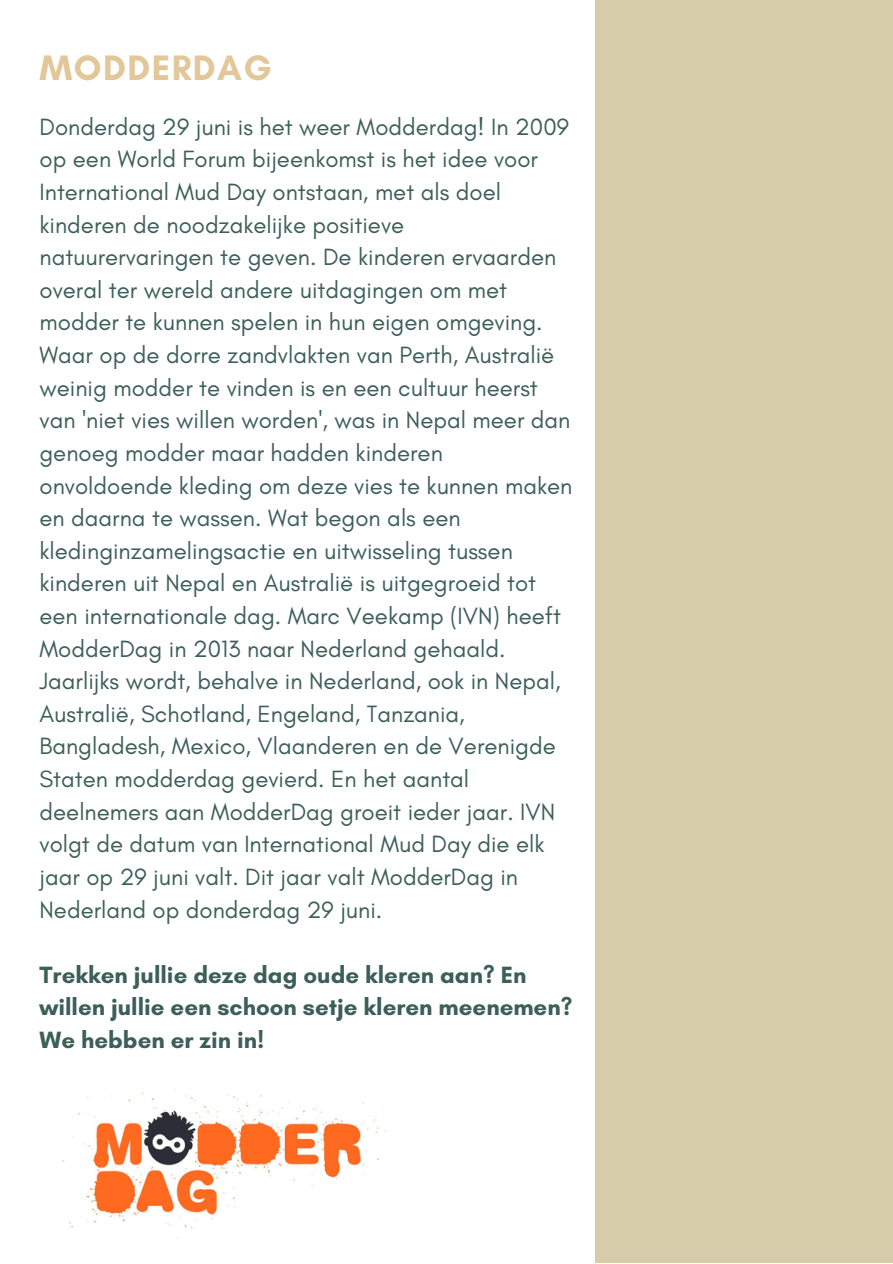
<style>
.page{position:relative;width:893px;height:1264px;background:#fff}
.page>*{position:absolute;margin:0;border:0;box-sizing:border-box;transform-origin:0 0}
.t1{font:700 36px "Glacial Indifference";letter-spacing:.04em;color:#e2c79a}
.t2{font:24px/32.5px "Glacial Indifference";color:#3d5f59}
.t3{font:700 24px/32.5px "Glacial Indifference";color:#3d5f59}
</style>
<div class="page">
<div style="left:594px;top:0;width:298px;height:1262px;background:#d7cca9"></div>
<img style="left:62px;top:1088px;width:324px;height:151px">
<p class="t1" style="left:39px;top:46px;width:234px">MODDERDAG</p>
<p class="t2" style="left:39px;top:110px;width:534px">Donderdag 29 juni is het weer Modderdag! In 2009 op een World Forum bijeenkomst is het idee voor International Mud Day ontstaan, met als doel kinderen de noodzakelijke positieve natuurervaringen te geven. De kinderen ervaarden overal ter wereld andere uitdagingen om met modder te kunnen spelen in hun eigen omgeving.<br>Waar op de dorre zandvlakten van Perth, Australië weinig modder te vinden is en een cultuur heerst van 'niet vies willen worden', was in Nepal meer dan genoeg modder maar hadden kinderen onvoldoende kleding om deze vies te kunnen maken en daarna te wassen. Wat begon als een kledinginzamelingsactie en uitwisseling tussen kinderen uit Nepal en Australië is uitgegroeid tot een internationale dag. Marc Veekamp (IVN) heeft ModderDag in 2013 naar Nederland gehaald.<br>Jaarlijks wordt, behalve in Nederland, ook in Nepal, Australië, Schotland, Engeland, Tanzania, Bangladesh, Mexico, Vlaanderen en de Verenigde Staten modderdag gevierd. En het aantal deelnemers aan ModderDag groeit ieder jaar. IVN volgt de datum van International Mud Day die elk jaar op 29 juni valt. Dit jaar valt ModderDag in Nederland op donderdag 29 juni.</p>
<p class="t3" style="left:39px;top:958px;width:534px">Trekken jullie deze dag oude kleren aan? En willen jullie een schoon setje kleren meenemen?<br>We hebben er zin in!</p>
</div>
